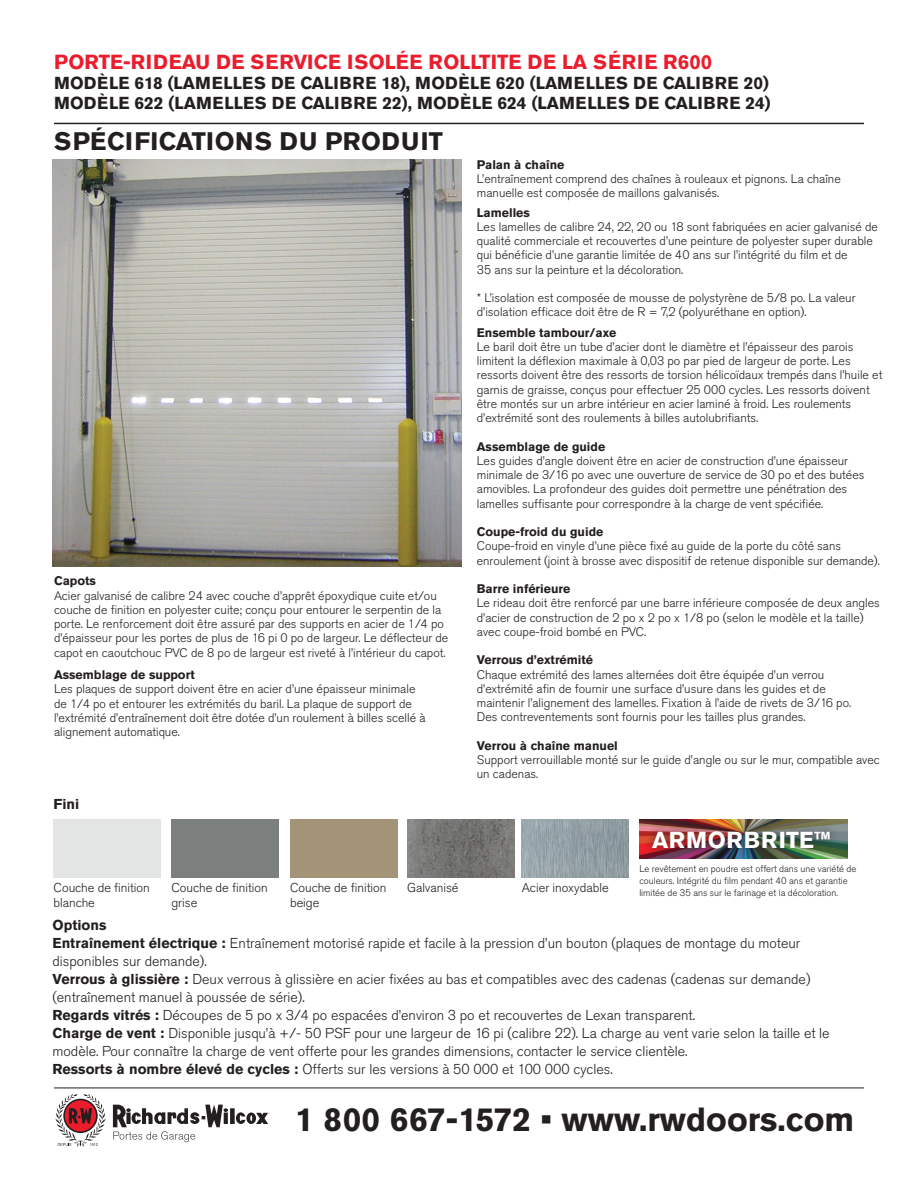
<style>
.page{position:relative;width:918px;height:1188px;background:#fff}
.page>*{position:absolute;margin:0;border:0;box-sizing:border-box;transform-origin:0 0}
.t1{font:700 33.15px "Akzidenz Grotesk Pro";color:#231f20}
.t2{font:700 25.2px "Akzidenz Grotesk Pro";letter-spacing:.02em;color:#231f20}
.t3{font:700 22.95px "Akzidenz Grotesk Pro";letter-spacing:.03em;color:#fff}
.t4{font:700 20.25px "Akzidenz Grotesk Pro";color:#eb1c2c}
.t5{font:700 17.25px "Akzidenz Grotesk Pro";color:#231f20}
.t6{font:300 14.25px/18px "Akzidenz Grotesk Pro";color:#231f20}
.t7{font:700 14.25px "Akzidenz Grotesk Pro";color:#231f20}
.t8{font:300 12.75px/15px "Akzidenz Grotesk Pro";color:#231f20}
.t9{font:300 12.3px/14.2px "Akzidenz Grotesk Pro";color:#231f20}
.t10{font:700 12.3px "Akzidenz Grotesk Pro";color:#231f20}
.t11{font:300 9.45px/11.9px "Akzidenz Grotesk Pro";color:#231f20}
.s1{font-weight:700}
</style>
<div class="page">
<img style="left:52px;top:160px;width:409px;height:407px">
<hr style="left:54px;top:1088px;width:810px;height:1px;background:#231f20">
<div style="left:230px;top:1108px;width:5px;height:16px;background:#231f20"></div>
<svg style="left:56px;top:1094px;width:50px;height:53px"></svg>
<svg style="left:236px;top:1112px;width:34px;height:12px"></svg>
<svg style="left:113px;top:1105px;width:115px;height:37px"></svg>
<hr style="left:54px;top:123px;width:810px;height:1px;background:#231f20">
<img style="left:640px;top:819px;width:207px;height:40px">
<div style="left:643px;top:822px;width:196px;height:36px;background:#231f20;opacity:.75"></div>
<img style="left:522px;top:819px;width:107px;height:58px">
<img style="left:407px;top:819px;width:108px;height:58px">
<p class="t4" style="left:54px;top:49px;width:660px">PORTE-RIDEAU DE SERVICE ISOLÉE ROLLTITE DE LA SÉRIE R600</p>
<p class="t5" style="left:54px;top:72px;width:717px">MODÈLE 618 (LAMELLES DE CALIBRE 18), MODÈLE 620 (LAMELLES DE CALIBRE 20)</p>
<p class="t5" style="left:54px;top:92px;width:718px">MODÈLE 622 (LAMELLES DE CALIBRE 22), MODÈLE 624 (LAMELLES DE CALIBRE 24)</p>
<p class="t2" style="left:54px;top:125px;width:390px">SPÉCIFICATIONS DU PRODUIT</p>
<p class="t10" style="left:54px;top:573px;width:43px">Capots</p>
<p class="t9" style="left:54px;top:588px;width:396px">Acier galvanisé de calibre 24 avec couche d’apprêt époxydique cuite et/ou couche de finition en polyester cuite; conçu pour entourer le serpentin de la porte. Le renforcement doit être assuré par des supports en acier de 1/4 po d’épaisseur pour les portes de plus de 16 pi 0 po de largeur. Le déflecteur de capot en caoutchouc PVC de 8 po de largeur est riveté à l’intérieur du capot.</p>
<p class="t10" style="left:54px;top:667px;width:142px">Assemblage de support</p>
<p class="t9" style="left:54px;top:682px;width:373px">Les plaques de support doivent être en acier d’une épaisseur minimale de 1/4 po et entourer les extrémités du baril. La plaque de support de l’extrémité d’entraînement doit être dotée d’un roulement à billes scellé à alignement automatique.</p>
<p class="t7" style="left:54px;top:795px;width:27px">Fini</p>
<p class="t10" style="left:477px;top:156px;width:89px">Palan à chaîne</p>
<p class="t9" style="left:477px;top:172px;width:365px">L’entraînement comprend des chaînes à rouleaux et pignons. La chaîne manuelle est composée de maillons galvanisés.</p>
<p class="t10" style="left:477px;top:204px;width:55px">Lamelles</p>
<p class="t9" style="left:477px;top:220px;width:403px">Les lamelles de calibre 24, 22, 20 ou 18 sont fabriquées en acier galvanisé de qualité commerciale et recouvertes d’une peinture de polyester super durable qui bénéficie d’une garantie limitée de 40 ans sur l’intégrité du film et de<br>35 ans sur la peinture et la décoloration.</p>
<p class="t9" style="left:477px;top:291px;width:380px">* L’isolation est composée de mousse de polystyrène de 5/8 po. La valeur d’isolation efficace doit être de R = 7,2 (polyuréthane en option).</p>
<p class="t10" style="left:477px;top:324px;width:141px">Ensemble tambour/axe</p>
<p class="t9" style="left:477px;top:340px;width:407px">Le baril doit être un tube d’acier dont le diamètre et l’épaisseur des parois limitent la déflexion maximale à 0,03 po par pied de largeur de porte. Les ressorts doivent être des ressorts de torsion hélicoïdaux trempés dans l’huile et garnis de graisse, conçus pour effectuer 25 000 cycles. Les ressorts doivent être montés sur un arbre intérieur en acier laminé à froid. Les roulements d’extrémité sont des roulements à billes autolubrifiants.</p>
<p class="t10" style="left:477px;top:438px;width:130px">Assemblage de guide</p>
<p class="t9" style="left:477px;top:454px;width:389px">Les guides d’angle doivent être en acier de construction d’une épaisseur minimale de 3/16 po avec une ouverture de service de 30 po et des butées amovibles. La profondeur des guides doit permettre une pénétration des lamelles suffisante pour correspondre à la charge de vent spécifiée.</p>
<p class="t10" style="left:477px;top:524px;width:128px">Coupe-froid du guide</p>
<p class="t9" style="left:477px;top:539px;width:404px">Coupe-froid en vinyle d’une pièce fixé au guide de la porte du côté sans enroulement (joint à brosse avec dispositif de retenue disponible sur demande).</p>
<p class="t10" style="left:477px;top:581px;width:95px">Barre inférieure</p>
<p class="t9" style="left:477px;top:596px;width:404px">Le rideau doit être renforcé par une barre inférieure composée de deux angles d’acier de construction de 2 po x 2 po x 1/8 po (selon le modèle et la taille) avec coupe-froid bombé en PVC.</p>
<p class="t10" style="left:477px;top:652px;width:118px">Verrous d’extrémité</p>
<p class="t9" style="left:477px;top:667px;width:376px">Chaque extrémité des lames alternées doit être équipée d’un verrou d’extrémité afin de fournir une surface d’usure dans les guides et de maintenir l’alignement des lamelles. Fixation à l’aide de rivets de 3/16 po.<br>Des contreventements sont fournis pour les tailles plus grandes.</p>
<p class="t10" style="left:477px;top:738px;width:143px">Verrou à chaîne manuel</p>
<p class="t9" style="left:477px;top:753px;width:404px">Support verrouillable monté sur le guide d’angle ou sur le mur, compatible avec un cadenas.</p>
<p class="t3" style="left:652px;top:825px;width:180px">ARMORBRITE™</p>
<p class="t8" style="left:54px;top:880px;width:98px">Couche de finition blanche</p>
<p class="t8" style="left:290px;top:880px;width:98px">Couche de finition beige</p>
<p class="t8" style="left:171px;top:880px;width:98px">Couche de finition</p>
<p class="t8" style="left:522px;top:880px;width:88px">Acier inoxydable</p>
<p class="t8" style="left:171px;top:895px;width:28px">grise</p>
<p class="t8" style="left:407px;top:880px;width:53px">Galvanisé</p>
<p class="t11" style="left:639px;top:863px;width:219px">Le revêtement en poudre est offert dans une variété de couleurs. Intégrité du film pendant 40 ans et garantie limitée de 35 ans sur le farinage et la décoloration.</p>
<p class="t7" style="left:52px;top:916px;width:56px">Options</p>
<p class="t6" style="left:52px;top:934px;width:749px"><span class="s1">Entraînement électrique :</span> Entraînement motorisé rapide et facile à la pression d’un bouton (plaques de montage du moteur disponibles sur demande).</p>
<p class="t6" style="left:52px;top:970px;width:759px"><span class="s1">Verrous à glissière :</span> Deux verrous à glissière en acier fixées au bas et compatibles avec des cadenas (cadenas sur demande) (entraînement manuel à poussée de série).</p>
<p class="t6" style="left:52px;top:1006px;width:644px"><span class="s1">Regards vitrés :</span> Découpes de 5 po x 3/4 po espacées d’environ 3 po et recouvertes de Lexan transparent.</p>
<p class="t6" style="left:52px;top:1024px;width:779px"><span class="s1">Charge de vent :</span> Disponible jusqu’à +/- 50 PSF pour une largeur de 16 pi (calibre 22). La charge au vent varie selon la taille et le modèle. Pour connaître la charge de vent offerte pour les grandes dimensions, contacter le service clientèle.</p>
<p class="t6" style="left:52px;top:1060px;width:562px"><span class="s1">Ressorts à nombre élevé de cycles :</span> Offerts sur les versions à 50 000 et 100 000 cycles.</p>
<p class="t1" style="left:295px;top:1098px;width:561px">1 800 667-1572 • www.rwdoors.com</p>
</div>
